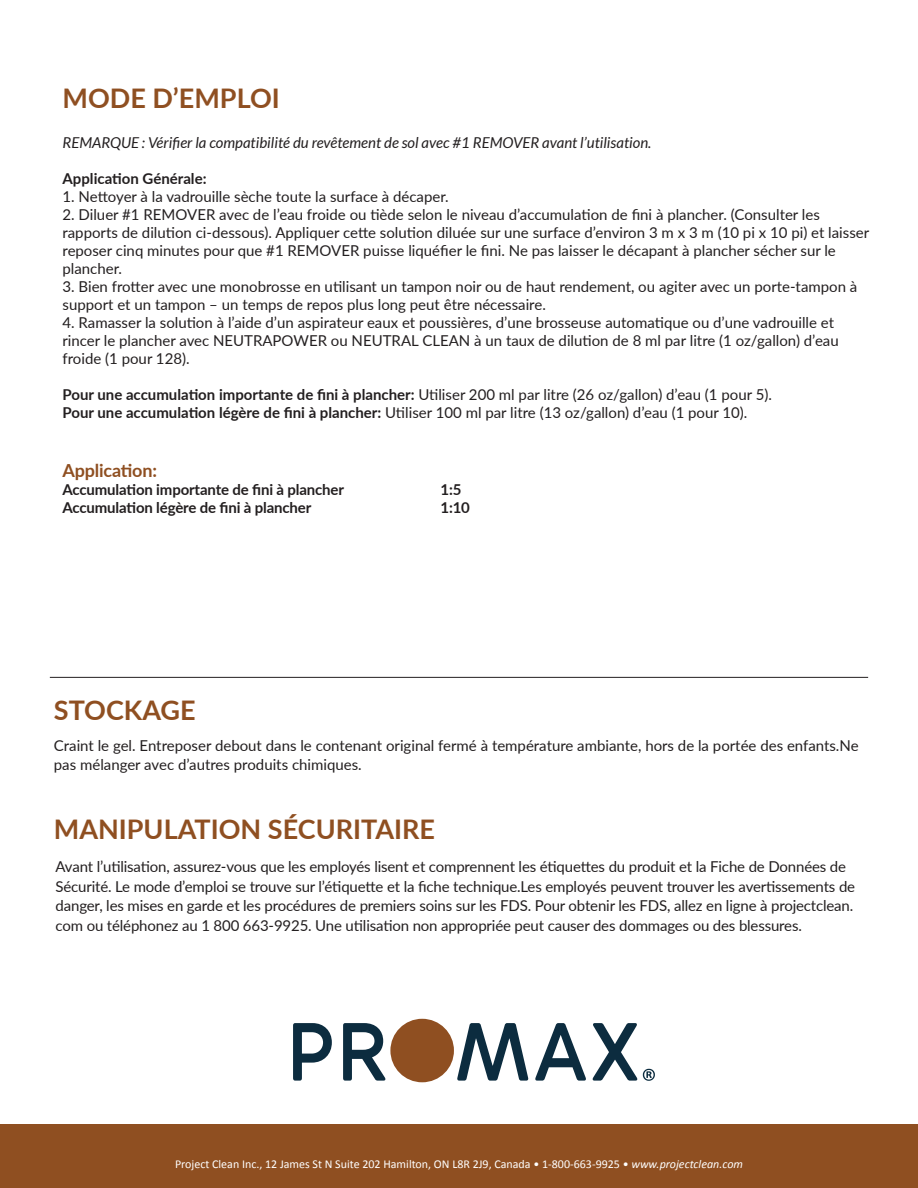
<style>
.page{position:relative;width:918px;height:1188px;background:#fff}
.page>*{position:absolute;margin:0;border:0;box-sizing:border-box;transform-origin:0 0}
.t1{font:700 27px "Lato";color:#8f4f21}
.t2{font:700 18px "Lato";letter-spacing:-.01em;color:#8f4f21}
.t3{font:15px/18px "Lato";color:#231f20}
.t4{font:700 15px "Lato";letter-spacing:-.01em;color:#231f20}
.t5{font:italic 15px "Lato";color:#231f20}
.t6{font:12px "Calibri";color:#fff}
.s1{font-weight:700}
.s2{font-style:italic}
</style>
<div class="page">
<hr style="left:50px;top:677px;width:818px;height:1px;background:#231f20">
<div style="left:0;top:1124px;width:918px;height:64px;background:#8f4f21"></div>
<svg style="left:293px;top:1023px;width:39px;height:58px"></svg>
<svg style="left:343px;top:1023px;width:43px;height:58px"></svg>
<svg style="left:457px;top:1023px;width:72px;height:58px"></svg>
<svg style="left:535px;top:1023px;width:51px;height:58px"></svg>
<svg style="left:592px;top:1023px;width:63px;height:58px"></svg>
<div style="left:390px;top:1019px;width:64px;height:63px;background:#8f4f21;border-radius:50%"></div>
<h1 class="t1" style="left:63px;top:78px;width:219px">MODE D’EMPLOI</h1>
<p class="t5" style="left:63px;top:134px;width:590px">REMARQUE : Vérifier la compatibilité du revêtement de sol avec #1 REMOVER avant l’utilisation.</p>
<p class="t4" style="left:63px;top:168px;width:146px">Application Générale:</p>
<p class="t3" style="left:63px;top:187px;width:388px">1. Nettoyer à la vadrouille sèche toute la surface à décaper.</p>
<p class="t3" style="left:63px;top:205px;width:808px">2. Diluer #1 REMOVER avec de l’eau froide ou tiède selon le niveau d’accumulation de fini à plancher. (Consulter les rapports de dilution ci-dessous). Appliquer cette solution diluée sur une surface d’environ 3 m x 3 m (10 pi x 10 pi) et laisser reposer cinq minutes pour que #1 REMOVER puisse liquéfier le fini. Ne pas laisser le décapant à plancher sécher sur le plancher.</p>
<p class="t3" style="left:63px;top:277px;width:796px">3. Bien frotter avec une monobrosse en utilisant un tampon noir ou de haut rendement, ou agiter avec un porte-tampon à support et un tampon – un temps de repos plus long peut être nécessaire.</p>
<p class="t3" style="left:63px;top:313px;width:778px">4. Ramasser la solution à l’aide d’un aspirateur eaux et poussières, d’une brosseuse automatique ou d’une vadrouille et rincer le plancher avec NEUTRAPOWER ou NEUTRAL CLEAN à un taux de dilution de 8 ml par litre (1 oz/gallon) d’eau froide (1 pour 128).</p>
<p class="t3" style="left:63px;top:385px;width:711px"><span class="s1">Pour une accumulation importante de fini à plancher:</span> Utiliser 200 ml par litre (26 oz/gallon) d’eau (1 pour 5).<br><span class="s1">Pour une accumulation légère de fini à plancher:</span> Utiliser 100 ml par litre (13 oz/gallon) d’eau (1 pour 10).</p>
<p class="t2" style="left:63px;top:457px;width:96px">Application:</p>
<p class="t4" style="left:63px;top:478px;width:283px">Accumulation importante de fini à plancher</p>
<p class="t4" style="left:441px;top:478px;width:22px">1:5</p>
<p class="t4" style="left:63px;top:496px;width:250px">Accumulation légère de fini à plancher</p>
<p class="t4" style="left:441px;top:496px;width:31px">1:10</p>
<h1 class="t1" style="left:54px;top:691px;width:143px">STOCKAGE</h1>
<p class="t3" style="left:54px;top:735px;width:806px;line-height:19.5px">Craint le gel. Entreposer debout dans le contenant original fermé à température ambiante, hors de la portée des enfants.Ne pas mélanger avec d’autres produits chimiques.</p>
<h1 class="t1" style="left:54px;top:810px;width:383px">MANIPULATION SÉCURITAIRE</h1>
<p class="t3" style="left:56px;top:856px;width:801px;line-height:19.5px">Avant l’utilisation, assurez-vous que les employés lisent et comprennent les étiquettes du produit et la Fiche de Données de Sécurité. Le mode d’emploi se trouve sur l’étiquette et la fiche technique.Les employés peuvent trouver les avertissements de danger, les mises en garde et les procédures de premiers soins sur les FDS. Pour obtenir les FDS, allez en ligne à projectclean. com ou téléphonez au 1 800 663-9925. Une utilisation non appropriée peut causer des dommages ou des blessures.</p>
<p class="t6" style="left:175px;top:1157px;width:569px">Project Clean Inc., 12 James St N Suite 202 Hamilton, ON L8R 2J9, Canada • 1-800-663-9925 • <span class="s2">www.projectclean.com</span></p>
</div>
